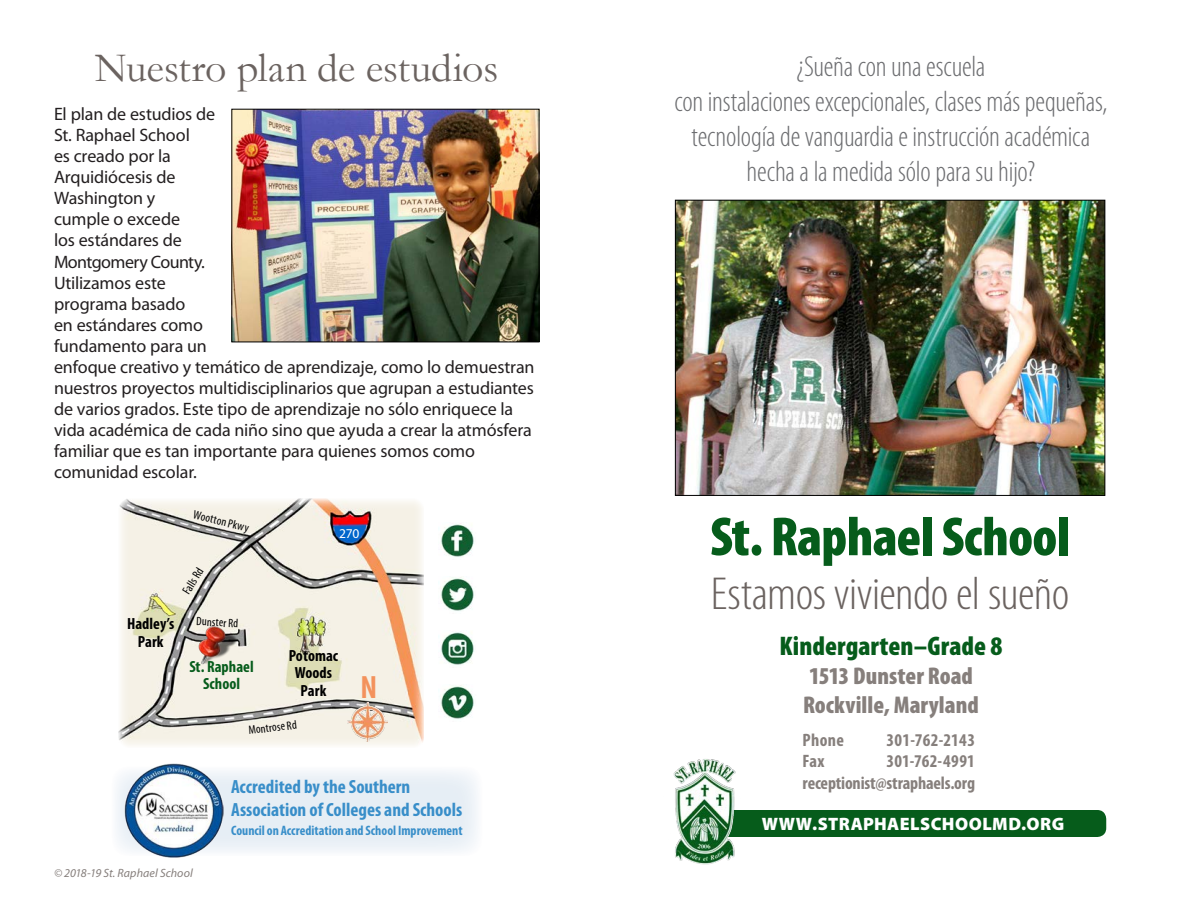
<style>
.page{position:relative;width:1188px;height:918px;background:#fff}
.page>*{position:absolute;margin:0;border:0;box-sizing:border-box;transform-origin:0 0}
.t1{font:900 condensed 55.5px "Myriad Pro";letter-spacing:-.015em;color:#065c1b}
.t2{font:300 condensed 46.5px "Myriad Pro";letter-spacing:-.01em;color:#6b6360;scale:1.07 1}
.t3{font:42px "Garamond";letter-spacing:-.01em;color:#6b6360}
.t4{font:700 condensed 32.4px "Myriad Pro";color:#f3925c}
.t5{font:300 condensed 29.1px "Myriad Pro";letter-spacing:-.01em;color:#6c6d70}
.t6{font:900 condensed 27px "Myriad Pro";letter-spacing:.005em;color:#065c1b}
.t7{font:900 condensed 24.3px "Myriad Pro";color:#867f7c}
.t8{font:700 condensed 19.2px/23px "Myriad Pro";color:#388ec9}
.t9{font:18px/21px "Myriad Pro";letter-spacing:-.01em;color:#231f20}
.t10{font:700 condensed 18px/21.6px "Myriad Pro";letter-spacing:-.005em;color:#867f7c}
.t11{font:900 18px "Myriad Pro";letter-spacing:.025em;color:#fff}
.t12{font:700 condensed 18px "Myriad Pro";letter-spacing:.02em;color:#867f7c}
.t13{font:700 condensed 18px "Myriad Pro";letter-spacing:.015em;color:#867f7c}
.t14{font:700 condensed 16.2px "Myriad Pro";letter-spacing:.005em;color:#000}
.t15{font:700 condensed 16.2px "Myriad Pro";letter-spacing:.005em;color:#065c1b}
.t16{font:700 condensed 13.65px "Myriad Pro";color:#388ec9}
.t17{font:13.5px "Myriad Pro";color:#fff}
.t18{font:condensed 12.15px "Myriad Pro";color:#000}
.t19{font:italic 12px "Myriad Pro";letter-spacing:.005em;color:#867f7c}
</style>
<div class="page">
<svg style="left:111px;top:766px;width:372px;height:90px;fill:#e7eef5"></svg>
<img style="left:125px;top:764px;width:98px;height:94px">
<div style="left:688px;top:810px;width:418px;height:27px;background:#065c1b;border-radius:9px"></div>
<img style="left:673px;top:759px;width:63px;height:106px">
<img style="left:677px;top:202px;width:426px;height:292px">
<div style="left:675px;top:200px;width:430px;height:296px;border:1px solid #000"></div>
<img style="left:233px;top:111px;width:304px;height:229px">
<div style="left:231px;top:109px;width:308px;height:233px;border:1px solid #000"></div>
<img style="left:119px;top:499px;width:305px;height:246px">
<img style="left:195px;top:626px;width:43px;height:41px">
<img style="left:348px;top:702px;width:39px;height:40px">
<img style="left:441px;top:523px;width:33px;height:34px">
<img style="left:441px;top:577px;width:33px;height:34px">
<img style="left:441px;top:631px;width:33px;height:34px">
<img style="left:441px;top:685px;width:33px;height:34px">
<p class="t3" style="left:95px;top:43px;width:405px">Nuestro plan de estudios</p>
<p class="t9" style="left:54px;top:104px;width:163px">El plan de estudios de<br>St. Raphael School</p>
<p class="t9" style="left:54px;top:146px;width:482px">es creado por la<br>Arquidiócesis de<br>Washington y<br>cumple o excede<br>los estándares de<br>Montgomery County.<br>Utilizamos este<br>programa basado<br>en estándares como<br>fundamento para un<br>enfoque creativo y temático de aprendizaje, como lo demuestran nuestros proyectos multidisciplinarios que agrupan a estudiantes de varios grados. Este tipo de aprendizaje no sólo enriquece la vida académica de cada niño sino que ayuda a crear la atmósfera familiar que es tan importante para quienes somos como comunidad escolar.</p>
<p class="t18" style="left:195px;top:508px;width:58px;rotate:14deg">Wootton Pkwy</p>
<p class="t17" style="left:339px;top:526px;width:22px">270</p>
<p class="t18" style="left:180px;top:589px;width:30px;rotate:-58deg">Falls Rd</p>
<p class="t14" style="left:127px;top:615px;width:49px">Hadley’s</p>
<p class="t14" style="left:138px;top:633px;width:27px">Park</p>
<p class="t18" style="left:197px;top:615px;width:43px;rotate:3deg">Dunster Rd</p>
<p class="t15" style="left:189px;top:657px;width:66px">St. Raphael</p>
<p class="t15" style="left:203px;top:675px;width:39px">School</p>
<p class="t14" style="left:289px;top:647px;width:51px">Potomac</p>
<p class="t14" style="left:295px;top:664px;width:39px">Woods</p>
<p class="t14" style="left:301px;top:682px;width:27px">Park</p>
<p class="t18" style="left:248px;top:724px;width:50px;rotate:-7deg">Montrose Rd</p>
<p class="t4" style="left:360px;top:669px;width:18px">N</p>
<p class="t8" style="left:231px;top:776px;width:233px">Accredited by the Southern<br>Association of Colleges and Schools</p>
<p class="t16" style="left:231px;top:823px;width:233px">Council on Accreditation and School Improvement</p>
<p class="t19" style="left:54px;top:866px;width:140px">© 2018-19 St. Raphael School</p>
<p class="t5" style="left:797px;top:51px;width:190px">¿Sueña con una escuela</p>
<p class="t5" style="left:674px;top:86px;width:434px">con instalaciones excepcionales, clases más pequeñas,</p>
<p class="t5" style="left:692px;top:121px;width:400px">tecnología de vanguardia e instrucción académica</p>
<p class="t5" style="left:747px;top:156px;width:290px">hecha a la medida sólo para su hijo?</p>
<p class="t1" style="left:710px;top:506px;width:361px">St. Raphael School</p>
<p class="t2" style="left:711px;top:569px;width:337px">Estamos viviendo el sueño</p>
<p class="t6" style="left:780px;top:631px;width:224px">Kindergarten–Grade 8</p>
<p class="t7" style="left:809px;top:662px;width:166px">1513 Dunster Road</p>
<p class="t7" style="left:803px;top:691px;width:177px">Rockville, Maryland</p>
<p class="t10" style="left:802px;top:729px;width:43px">Phone</p>
<p class="t10" style="left:802px;top:751px;width:174px">Fax receptionist@straphaels.org</p>
<p class="t12" style="left:887px;top:730px;width:90px">301-762-2143</p>
<p class="t13" style="left:887px;top:751px;width:90px">301-762-4991</p>
<p class="t11" style="left:762px;top:813px;width:304px">WWW.STRAPHAELSCHOOLMD.ORG</p>
</div>
